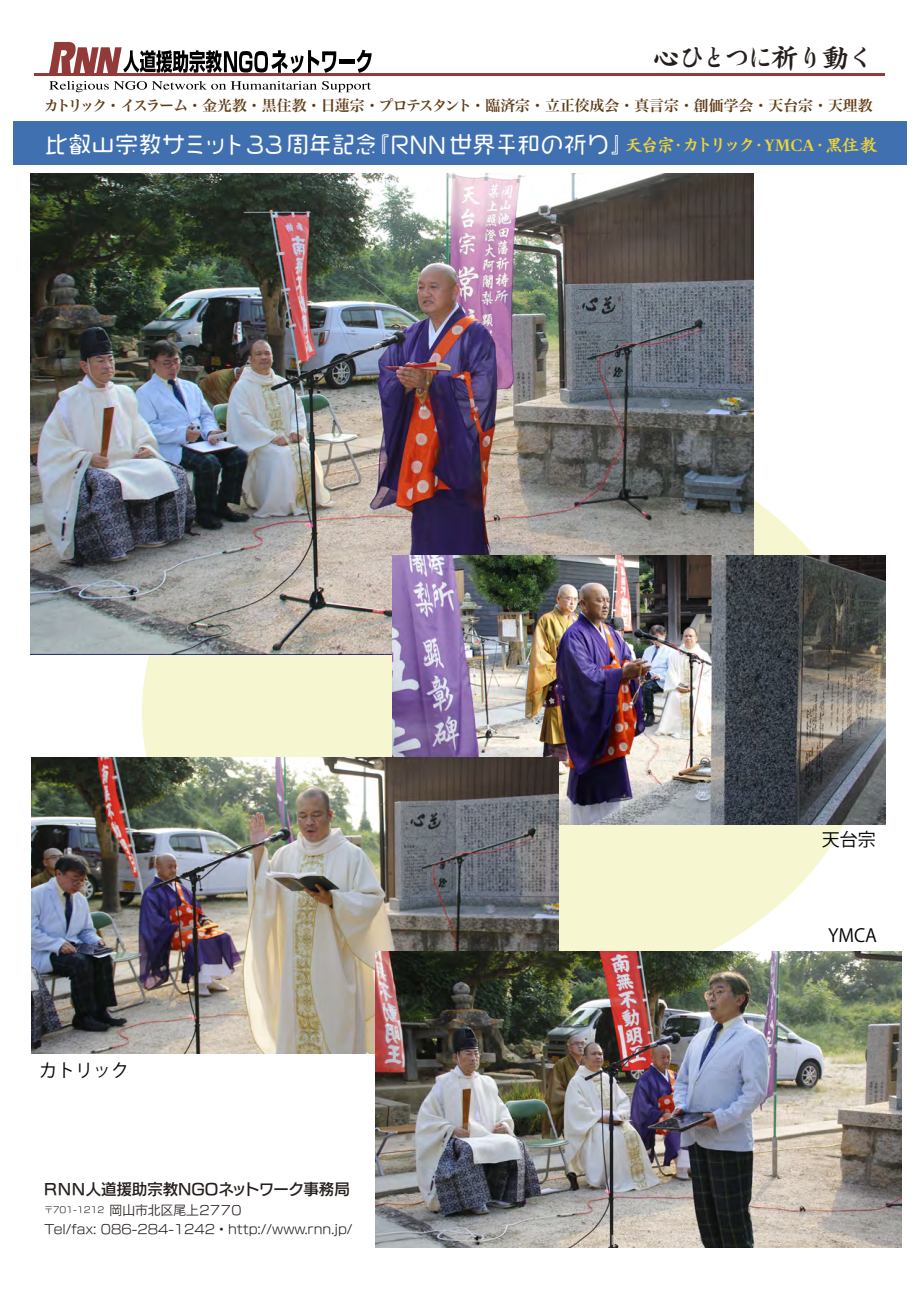
<style>
.page{position:relative;width:919px;height:1289px;background:#fff}
.page>*{position:absolute;margin:0;border:0;box-sizing:border-box;transform-origin:0 0}
.t1{font:22.8px "Mojikumi Kata EB";color:#251e1c}
.t2{font:22.5px "VDL Mega Maru Regular";letter-spacing:.03em;color:#fff}
.t3{font:18px "Koz Go Pro";color:#000}
.t4{font:15.45px "New Rodin Pro N DB";letter-spacing:-.005em;color:#251e1c}
.t5{font:14.85px "Hira Min Pro W6";color:#5f3b13}
.t6{font:12.75px/19px "New Rodin Pro N M";color:#251e1c}
.s1{font-family:"Greco Std B";font-size:27.6px}
.s2{font-family:"Greco Std B";font-size:17.85px;color:#efd534}
.s3{font-size:8.55px}
</style>
<div class="page">
<div style="left:142px;top:424px;width:730px;height:575px;background:#f6f7d1;border-radius:50%"></div>
<svg style="left:49px;top:81px;width:322px;height:11px"></svg>
<svg style="left:49px;top:42px;width:287px;height:31px"></svg>
<hr style="left:339px;top:59px;width:15px;height:4px;background:#000">
<svg style="left:356px;top:50px;width:16px;height:23px"></svg>
<hr style="left:34px;top:73px;width:850px;height:3px;background:#923a38">
<div style="left:13px;top:121px;width:893px;height:44px;background:#4070b0"></div>
<img style="left:30px;top:173px;width:723px;height:482px">
<img style="left:392px;top:555px;width:492px;height:269px">
<img style="left:32px;top:757px;width:526px;height:296px">
<img style="left:375px;top:951px;width:526px;height:296px">
<h1 class="t1" style="left:652px;top:46px;width:221px"><span class="s1">心</span>ひとつに<span class="s1">祈</span>り<span class="s1">動</span>く</h1>
<p class="t5" style="left:44px;top:92px;width:830px">カトリック・イスラーム・金光教・黒住教・日蓮宗・プロテスタント・臨済宗・立正佼成会・真言宗・創価学会・天台宗・天理教</p>
<h2 class="t2" style="left:45px;top:130px;width:833px">比叡山宗教サミット33 周年記念『RNN 世界平和の祈り』<span class="s2">天台宗・カトリック・YMCA・黒住教</span></h2>
<h3 class="t3" style="left:821px;top:827px;width:55px">天台宗</h3>
<h3 class="t3" style="left:39px;top:1059px;width:91px">カトリック</h3>
<p class="t4" style="left:43px;top:1176px;width:308px">ＲＮＮ人道援助宗教NGOネットワーク事務局</p>
<p class="t6" style="left:44px;top:1198px;width:309px"><span class="s3">〒701-1212</span> 岡山市北区尾上２７７０　<br>Tel/fax: 086-284-1242・http://www.rnn.jp/</p>
<h3 class="t3" style="left:828px;top:923px;width:51px">YMCA</h3>
</div>
